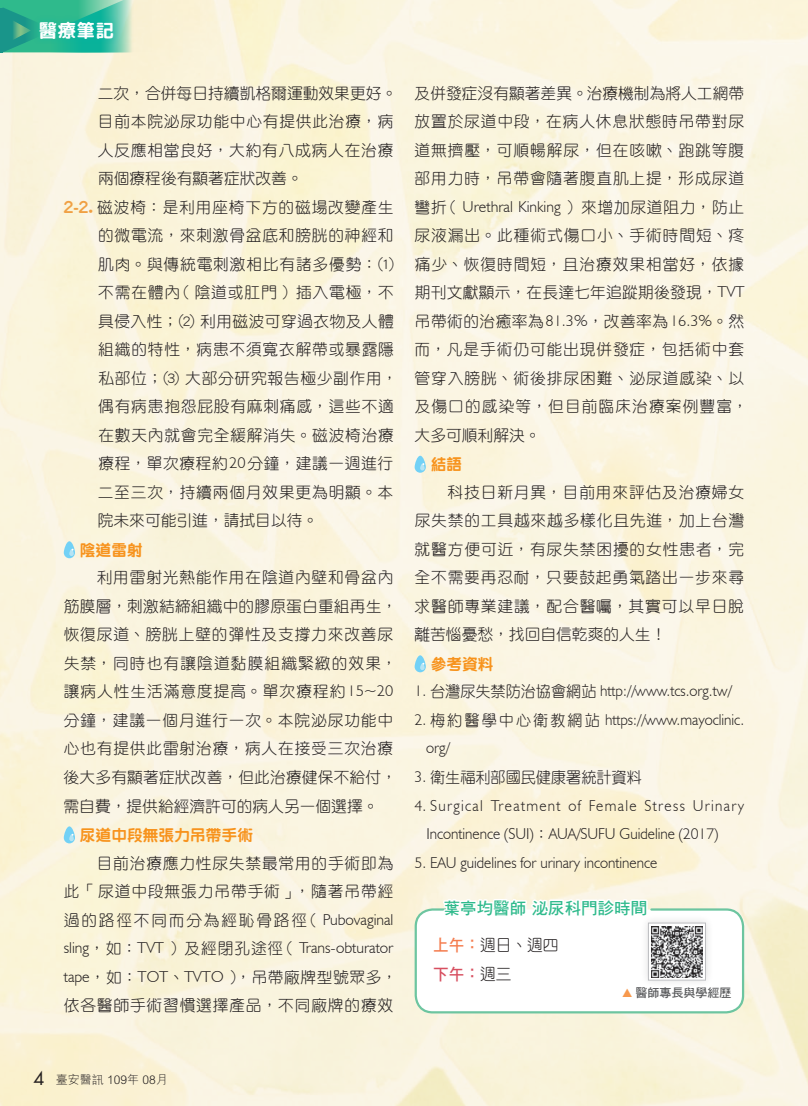
<style>
.page{position:relative;width:808px;height:1106px;background:#fff}
.page>*{position:absolute;margin:0;border:0;box-sizing:border-box;transform-origin:0 0}
.t1{font:18.15px "rounded mplus 1 c bold";color:#fff}
.t2{font:16.5px "DF Hei Std W7";color:#2fba8c}
.t3{font:16.5px "DF Yuan W3 WIN BF";color:#231f20;scale:.95 1}
.t4{font:16.5px "DF Hei Std W7";color:#d74f60;scale:.95 1}
.t5{font:15.75px/28.5px "DF Yuan W3 WIN BF";letter-spacing:.05em;color:#231f20}
.t6{font:300 15.75px/28.5px "Humanist 521 BT";color:#231f20;scale:.96 1}
.t7{font:300 15.75px/28.5px "Humanist 521 BT";letter-spacing:.09em;color:#231f20;scale:.96 1}
.t8{font:300 15.75px "Humanist 521 BT";color:#231f20}
.t9{font:15.75px "DF Yuan W3 WIN BF";color:#231f20}
.t10{font:800 15.75px "M Yuen HK";color:#f7931d}
.t11{font:15.75px "DF Yuan W3 WIN BF";letter-spacing:.025em;color:#231f20}
.t12{font:15.75px "DF Yuan W3 WIN BF";color:#231f20;scale:.96 1}
.t13{font:300 12px "M Hei HK";color:#231f20}
.t14{font:12px "DF Hei Std W7";color:#57585a}
.s1{font-family:"M Yuen HK";font-weight:800;color:#f0a044}
.s2{font-family:"Humanist 521 BT";font-weight:300;font-size:15.3px}
.s3{font-family:"Humanist 521 BT";font-weight:300}
.s4{font-family:"DF Yuan W3 WIN BF";font-weight:400}
.s5{font-size:15.3px}
.s6{font-family:"DF Hei Std W7";color:#f47b4d}
.s7{font-family:"DF Yuan W3 WIN BF";color:#231f20}
.s8{color:#f7994e}
.s9{font-family:"Futura Std";font-weight:400;font-size:18px}
</style>
<div class="page">
<img style="left:0;top:0;width:808px;height:1106px">
<svg style="left:64px;top:541px;width:11px;height:17px"></svg>
<svg style="left:69px;top:548px;width:5px;height:8px"></svg>
<svg style="left:64px;top:826px;width:11px;height:17px"></svg>
<svg style="left:69px;top:833px;width:5px;height:8px"></svg>
<svg style="left:415px;top:456px;width:11px;height:17px"></svg>
<svg style="left:420px;top:463px;width:5px;height:7px"></svg>
<svg style="left:415px;top:655px;width:11px;height:17px"></svg>
<svg style="left:420px;top:662px;width:5px;height:8px"></svg>
<div style="left:415px;top:908px;width:329px;height:105px;background:#fff;border:2px solid #6dc5a0;border-radius:17px"></div>
<svg style="left:439px;top:890px;width:210px;height:21px"></svg>
<div style="left:640px;top:914px;width:74px;height:74px;background:#231f20;opacity:.15"></div>
<svg style="left:650px;top:925px;width:54px;height:53px"></svg>
<img style="left:651px;top:926px;width:51px;height:51px">
<div style="left:648px;top:923px;width:58px;height:57px;border:1px solid #bcbdc0"></div>
<svg style="left:0;top:0;width:153px;height:52px"></svg>
<p class="t1" style="left:39px;top:18px;width:77px">醫療筆記</p>
<p class="t9" style="left:98px;top:85px;width:301px">二次，合併每日持續凱格爾運動效果更好。</p>
<p class="t5" style="left:98px;top:107px;width:297px">目前本院泌尿功能中心有提供此治療，病</p>
<p class="t5" style="left:98px;top:136px;width:297px">人反應相當良好，大約有八成病人在治療</p>
<p class="t9" style="left:98px;top:171px;width:206px">兩個療程後有顯著症狀改善。</p>
<p class="t5" style="left:64px;top:193px;width:331px"><span class="s1">2-2.</span> 磁波椅：是利用座椅下方的磁場改變產生</p>
<p class="t5" style="left:98px;top:221px;width:297px">的微電流，來刺激骨盆底和膀胱的神經和</p>
<p class="t5" style="left:98px;top:250px;width:297px">肌肉。與傳統電刺激相比有諸多優勢：⑴</p>
<p class="t5" style="left:98px;top:278px;width:297px">不需在體內（陰道或肛門）插入電極，不</p>
<p class="t11" style="left:98px;top:313px;width:297px">具侵入性；⑵ 利用磁波可穿過衣物及人體</p>
<p class="t5" style="left:98px;top:335px;width:297px">組織的特性，病患不須寬衣解帶或暴露隱</p>
<p class="t5" style="left:98px;top:364px;width:301px">私部位；⑶ 大部分研究報告極少副作用，</p>
<p class="t5" style="left:98px;top:392px;width:297px">偶有病患抱怨屁股有麻刺痛感，這些不適</p>
<p class="t5" style="left:98px;top:421px;width:297px">在數天內就會完全緩解消失。磁波椅治療</p>
<p class="t5" style="left:98px;top:449px;width:296px">療程，單次療程約<span class="s2">20</span>分鐘，建議一週進行</p>
<p class="t5" style="left:98px;top:478px;width:297px">二至三次，持續兩個月效果更為明顯。本</p>
<p class="t9" style="left:98px;top:513px;width:222px">院未來可能引進，請拭目以待。</p>
<p class="t10" style="left:80px;top:538px;width:65px">陰道雷射</p>
<p class="t5" style="left:64px;top:563px;width:335px;text-indent:33px">利用雷射光熱能作用在陰道內壁和骨盆內筋膜層，刺激結締組織中的膠原蛋白重組再生，恢復尿道、膀胱上壁的彈性及支撐力來改善尿失禁，同時也有讓陰道黏膜組織緊緻的效果，讓病人性生活滿意度提高。單次療程約<span class="s2">15</span><span class="s3">~</span><span class="s2">20</span>分鐘，建議一個月進行一次。本院泌尿功能中心也有提供此雷射治療，病人在接受三次治療後大多有顯著症狀改善，但此治療健保不給付，需自費，提供給經濟許可的病人另一個選擇。</p>
<p class="t10" style="left:80px;top:823px;width:175px">尿道中段無張力吊帶手術</p>
<p class="t5" style="left:64px;top:848px;width:331px;text-align:justify;text-indent:33px">目前治療應力性尿失禁最常用的手術即為此「尿道中段無張力吊帶手術」，隨著吊帶經過的路徑不同而分為經恥骨路徑（ <span class="s3">Pubovaginal</span></p>
<p class="t8" style="left:64px;top:938px;width:331px">sling<span class="s4">，如：</span>TVT <span class="s4">）及經閉孔途徑（</span> Trans-obturator</p>
<p class="t5" style="left:64px;top:962px;width:335px"><span class="s3">tape</span>，如：<span class="s3">TOT</span>、<span class="s3">TVTO</span> ），吊帶廠牌型號眾多，依各醫師手術習慣選擇產品，不同廠牌的療效</p>
<p class="t5" style="left:414px;top:79px;width:331px;text-align:justify">及併發症沒有顯著差異。治療機制為將人工網帶放置於尿道中段，在病人休息狀態時吊帶對尿道無擠壓，可順暢解尿，但在咳嗽、跑跳等腹部用力時，吊帶會隨著腹直肌上提，形成尿道</p>
<p class="t8" style="left:415px;top:197px;width:331px"><span class="s4">彎折（</span> Urethral Kinking <span class="s4">）來增加尿道阻力，防止</span></p>
<p class="t5" style="left:415px;top:221px;width:335px">尿液漏出。此種術式傷口小、手術時間短、疼痛少、恢復時間短，且治療效果相當好，依據期刊文獻顯示，在長達七年追蹤期後發現，<span class="s3">TVT</span>吊帶術的治癒率為<span class="s2">81</span><span class="s3">.</span><span class="s2">3</span><span class="s3">%</span>，改善率為<span class="s2">16</span><span class="s3">.</span><span class="s2">3</span><span class="s3">%</span>。然而，凡是手術仍可能出現併發症，包括術中套管穿入膀胱、術後排尿困難、泌尿道感染、以及傷口的感染等，但目前臨床治療案例豐富，大多可順利解決。</p>
<p class="t10" style="left:431px;top:453px;width:33px">結語</p>
<p class="t5" style="left:414px;top:478px;width:331px;text-align:justify;text-indent:33px">科技日新月異，目前用來評估及治療婦女尿失禁的工具越來越多樣化且先進，加上台灣就醫方便可近，有尿失禁困擾的女性患者，完全不需要再忍耐，只要鼓起勇氣踏出一步來尋求醫師專業建議，配合醫囑，其實可以早日脫離苦惱憂愁，找回自信乾爽的人生！</p>
<p class="t10" style="left:431px;top:652px;width:64px">參考資料</p>
<p class="t6" style="left:415px;top:676px;width:332px"><span class="s5">1</span>. <span class="s4">台灣尿失禁防治協會網站</span> http://www.tcs.org.tw/</p>
<p class="t6" style="left:426px;top:705px;width:333px;text-indent:-12px"><span class="s5">2</span>. <span class="s4">梅約醫學中心衛教網站</span> https://www.mayoclinic. org/</p>
<p class="t12" style="left:415px;top:769px;width:238px"><span class="s2">3</span><span class="s3">.</span> 衛生福利部國民健康署統計資料</p>
<p class="t7" style="left:426px;top:790px;width:333px;text-indent:-12px"><span class="s5">4</span>. Surgical Treatment of Female Stress Urinary<br>Incontinence (SUI)<span class="s4">：</span>AUA/SUFU Guideline (<span class="s5">2017</span>)</p>
<p class="t6" style="left:415px;top:847px;width:254px"><span class="s5">5</span>. EAU guidelines for urinary incontinence</p>
<p class="t2" style="left:444px;top:899px;width:205px">葉亭均醫師 泌尿科門診時間</p>
<p class="t3" style="left:433px;top:937px;width:134px"><span class="s6">上午：</span>週日、週四</p>
<p class="t4" style="left:433px;top:964px;width:84px">下午：<span class="s7">週三</span></p>
<p class="t14" style="left:622px;top:986px;width:111px"><span class="s8">▲</span> 醫師專長與學經歷</p>
<p class="t13" style="left:34px;top:1071px;width:136px"><span class="s9">4</span> 臺安醫訊 109年 08月</p>
</div>
